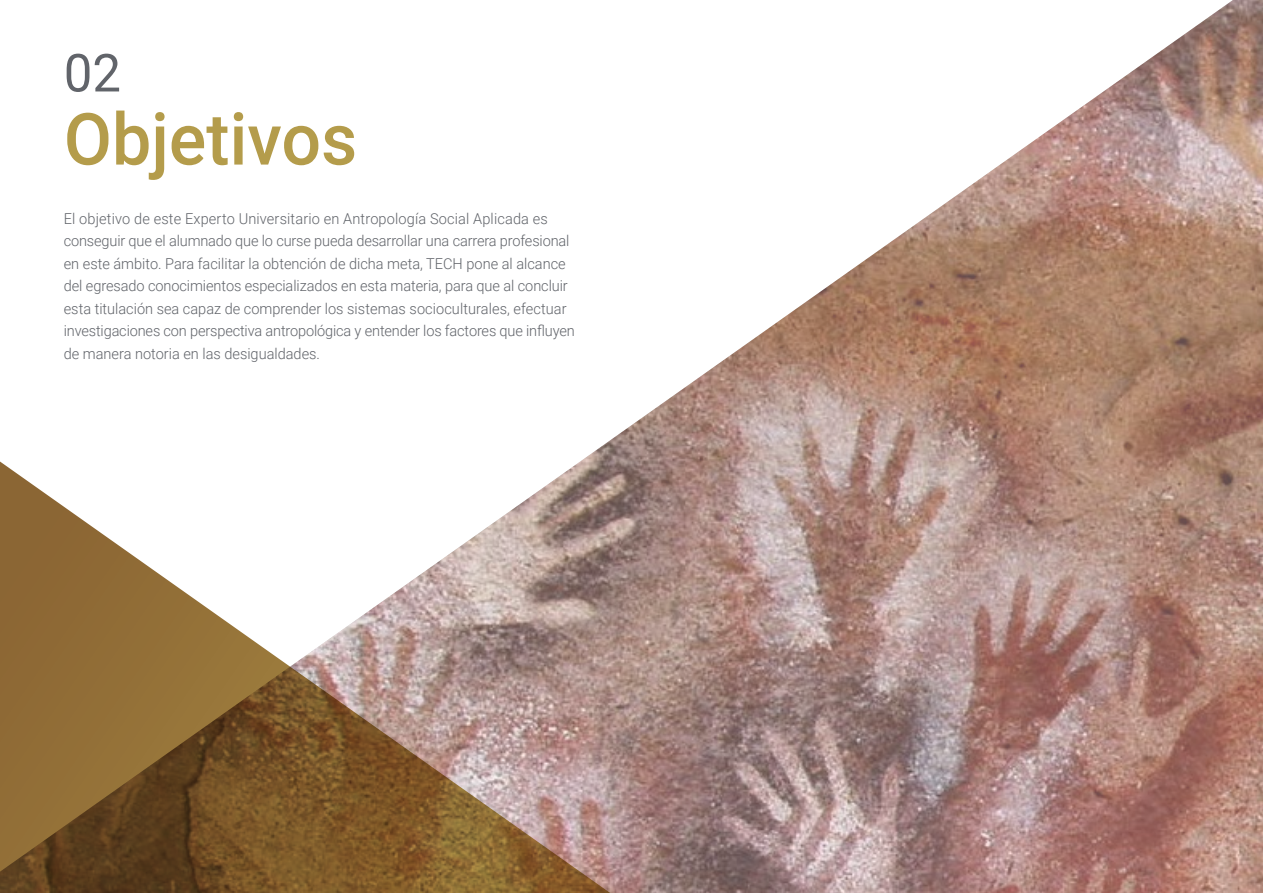
<style>
.page{position:relative;width:1263px;height:893px;background:#fff}
.page>*{position:absolute;margin:0;border:0;box-sizing:border-box;transform-origin:0 0}
.t1{font:500 72px "Roboto";color:#b49c4b}
.t2{font:52.5px "Roboto";color:#61646a}
.t3{font:300 15px/22.5px "Roboto";letter-spacing:-.005em;color:#61646a}
</style>
<div class="page">
<img style="left:602px;top:0;width:661px;height:893px">
<svg style="left:0;top:446px;width:640px;height:447px"></svg>
<h2 class="t2" style="left:64px;top:36px;width:59px">02</h2>
<h1 class="t1" style="left:64px;top:89px;width:295px">Objetivos</h1>
<p class="t3" style="left:64px;top:207px;width:512px">El objetivo de este Experto Universitario en Antropología Social Aplicada es conseguir que el alumnado que lo curse pueda desarrollar una carrera profesional en este ámbito. Para facilitar la obtención de dicha meta, TECH pone al alcance del egresado conocimientos especializados en esta materia, para que al concluir esta titulación sea capaz de comprender los sistemas socioculturales, efectuar investigaciones con perspectiva antropológica y entender los factores que influyen de manera notoria en las desigualdades.</p>
</div>
